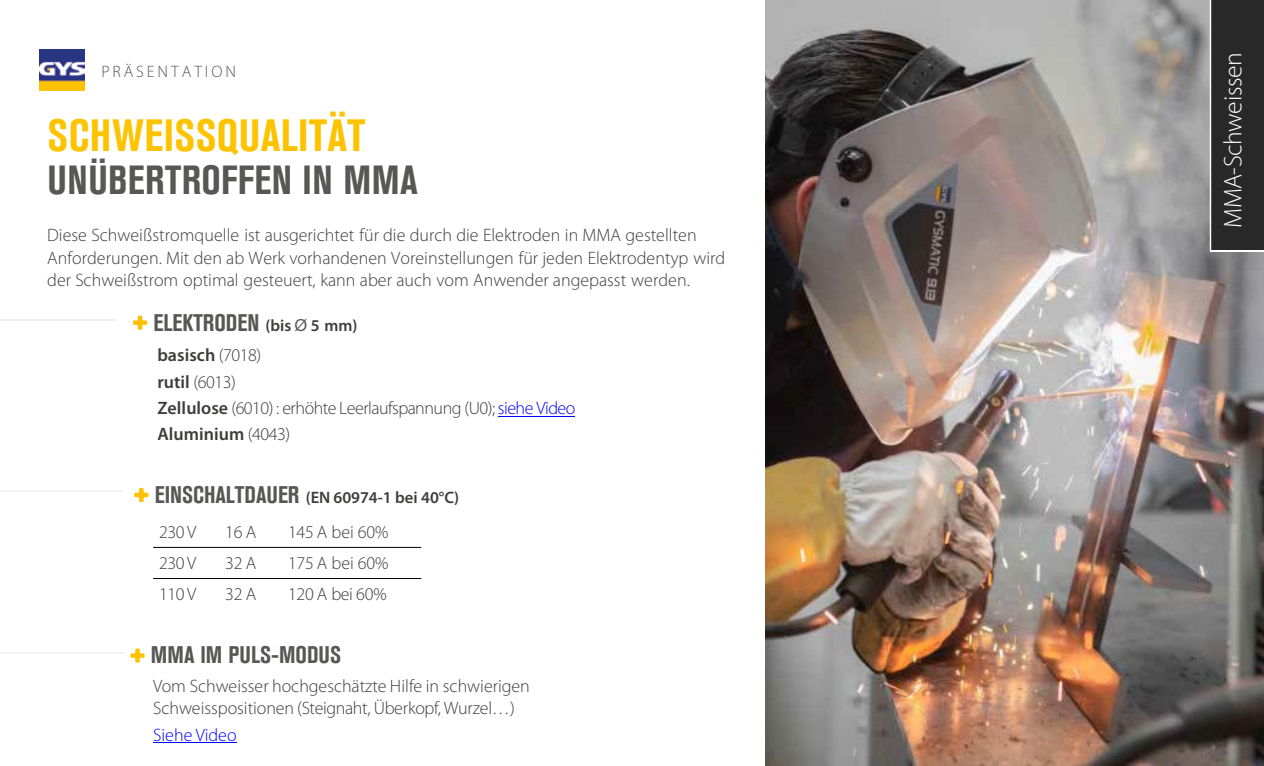
<style>
.page{position:relative;width:1264px;height:766px;background:#fff}
.page>*{position:absolute;margin:0;border:0;box-sizing:border-box;transform-origin:0 0}
.t1{font:700 condensed 45px "Akzidenz Grotesk BE";letter-spacing:.01em;color:#fdc300}
.t2{font:700 condensed 40.5px "Akzidenz Grotesk BE";letter-spacing:.015em;color:#575756}
.t3{font:300 25.5px "Myriad Pro";letter-spacing:-.015em;color:#fff}
.t4{font:700 condensed 24px "Akzidenz Grotesk BE";color:#575756}
.t5{font:300 18px/22.5px "Myriad Pro";color:#3c3c3b}
.t6{font:300 18px "Myriad Pro";letter-spacing:-.03em;color:#3c3c3b}
.t7{font:600 18px "Myriad Pro";letter-spacing:.005em;color:#3c3c3b}
.t8{font:300 18px "Myriad Pro";color:#00f}
.t9{font:600 16.5px "Myriad Pro";letter-spacing:-.005em;color:#3c3c3b}
.t10{font:300 16.5px "Myriad Pro";color:#575756}
.s1{font-family:"Myriad Pro";font-weight:600;font-stretch:normal;font-size:16.5px;color:#3c3c3b}
.s2{font-family:"GYS";font-weight:400;font-stretch:normal;font-size:16.5px}
.s3{font-weight:300}
.s4{font-weight:600}
.s5{color:#00f}
.s6{font-family:"Akzidenz Grotesk BE";font-weight:700;font-stretch:condensed;font-size:24px;color:#575756}
</style>
<div class="page">
<img style="left:40px;top:49px;width:44px;height:42px">
<img style="left:765px;top:0;width:498px;height:765px">
<div style="left:1210px;top:0;width:53px;height:251px;background:#282828"></div>
<hr style="left:1210px;top:250px;width:53px;height:2px;background:#fff">
<hr style="left:1209px;top:0;width:1px;height:251px;background:#fff">
<svg style="left:130px;top:648px;width:15px;height:15px"></svg>
<hr style="left:153px;top:742px;width:84px;height:1px;background:#00f">
<hr style="left:0;top:319px;width:116px;height:2px;background:#ededed">
<hr style="left:0;top:652px;width:125px;height:2px;background:#ededed">
<svg style="left:133px;top:315px;width:15px;height:15px"></svg>
<hr style="left:498px;top:416px;width:76px;height:1px;background:#00f">
<svg style="left:134px;top:487px;width:15px;height:16px"></svg>
<hr style="left:0;top:490px;width:123px;height:2px;background:#ededed">
<hr style="left:153px;top:547px;width:268px;height:1px;background:#000">
<hr style="left:153px;top:578px;width:268px;height:1px;background:#000">
<p class="t10" style="left:101px;top:62px;width:136px">P R Ä S E N T A T I O N</p>
<h1 class="t1" style="left:47px;top:109px;width:319px">SCHWEISSQUALITÄT</h1>
<p class="t2" style="left:47px;top:157px;width:372px">UNÜBERTROFFEN IN MMA</p>
<p class="t5" style="left:47px;top:224px;width:679px">Diese Schweißstromquelle ist ausgerichtet für die durch die Elektroden in MMA gestellten<br>Anforderungen. Mit den ab Werk vorhandenen Voreinstellungen für jeden Elektrodentyp wird der Schweißstrom optimal gesteuert, kann aber auch vom Anwender angepasst werden.</p>
<p class="t4" style="left:153px;top:308px;width:205px">ELEKTRODEN <span class="s1">(bis</span> <span class="s2">Ø</span> <span class="s1">5 mm)</span></p>
<p class="t7" style="left:157px;top:343px;width:105px">basisch <span class="s3">(7018)</span></p>
<p class="t5" style="left:157px;top:371px;width:80px"><span class="s4">rutil</span> (6013)</p>
<p class="t6" style="left:157px;top:397px;width:419px"><span class="s4">Zellulose</span> (6010) : erhöhte Leerlaufspannung (U0); <span class="s5">siehe Video</span></p>
<p class="t7" style="left:157px;top:423px;width:134px">Aluminium <span class="s3">(4043)</span></p>
<p class="t9" style="left:155px;top:487px;width:306px"><span class="s6">EINSCHALTDAUER</span> (EN 60974-1 bei 40°C)</p>
<p class="t5" style="left:159px;top:520px;width:39px">230V</p>
<p class="t5" style="left:225px;top:520px;width:32px">16A</p>
<p class="t5" style="left:288px;top:520px;width:102px">145 A bei 60%</p>
<p class="t5" style="left:159px;top:551px;width:39px">230V</p>
<p class="t5" style="left:225px;top:551px;width:32px">32A</p>
<p class="t5" style="left:288px;top:551px;width:102px">175 A bei 60%</p>
<p class="t5" style="left:159px;top:582px;width:39px">110V</p>
<p class="t5" style="left:225px;top:582px;width:32px">32A</p>
<p class="t5" style="left:288px;top:582px;width:100px">120 A bei 60%</p>
<p class="t4" style="left:151px;top:641px;width:192px">MMA IM PULS-MODUS</p>
<p class="t5" style="left:153px;top:674px;width:378px">Vom Schweisser hochgeschätzte Hilfe in schwierigen<br>Schweisspositionen (Steignaht, Überkopf, Wurzel…)</p>
<p class="t8" style="left:153px;top:724px;width:85px">Siehe Video</p>
<p class="t3" style="left:1217px;top:228px;width:177px;rotate:-90deg">MMA-Schweissen</p>
</div>
